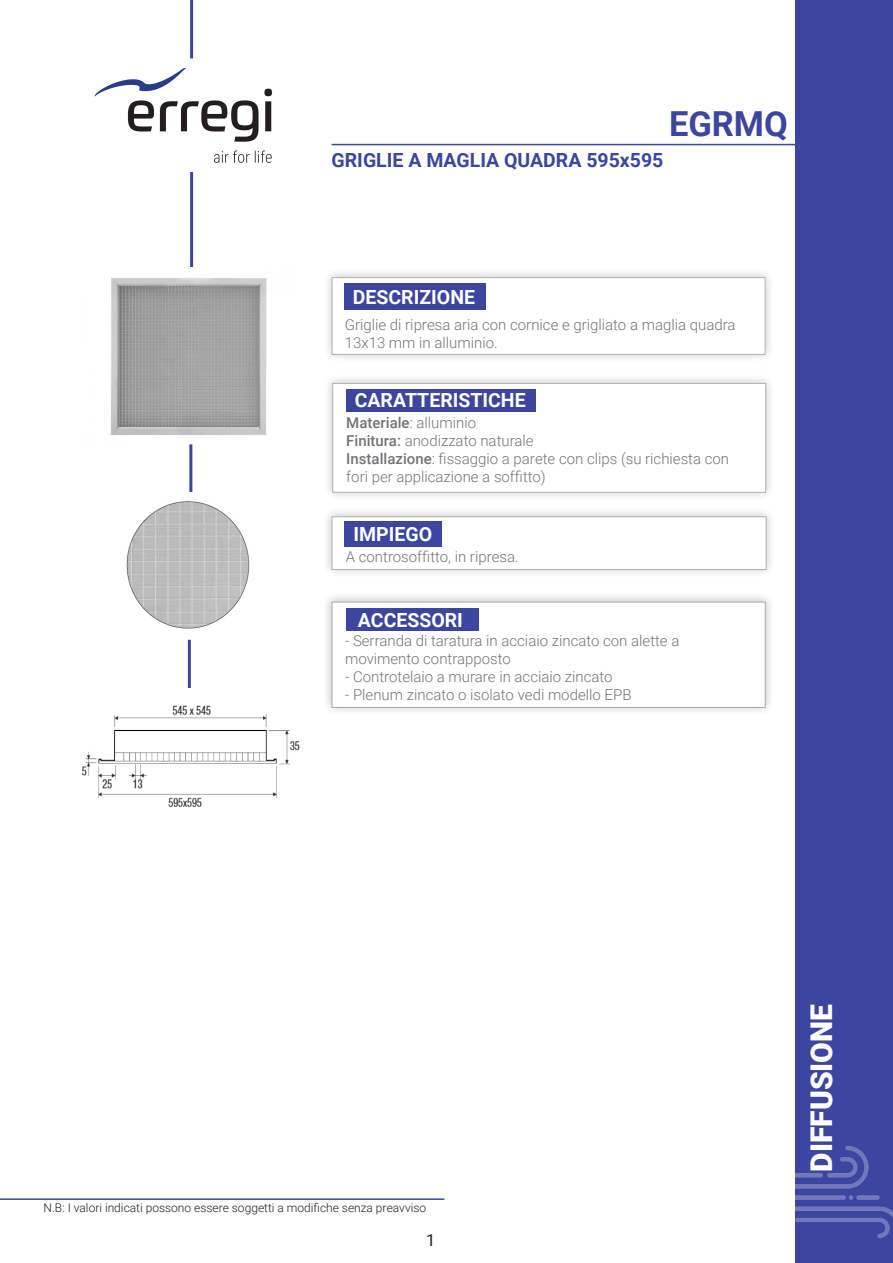
<style>
.page{position:relative;width:893px;height:1263px;background:#fff}
.page>*{position:absolute;margin:0;border:0;box-sizing:border-box;transform-origin:0 0}
.t1{font:700 34.5px "Roboto";color:#3c46a1}
.t2{font:900 30px "Roboto";color:#fff}
.t3{font:700 19.5px "Roboto";color:#fff}
.t4{font:700 19.5px "Roboto";color:#3c46a1}
.t5{font:16.5px "Roboto";color:#231f20}
.t6{font:300 15px/18px "Roboto";color:#727477}
.t7{font:300 12px "Roboto";color:#231f20}
.s1{font-weight:500}
</style>
<div class="page">
<div style="left:795px;top:0;width:98px;height:1263px;background:#3c46a1"></div>
<hr style="left:332px;top:144px;width:483px;height:1px;background:#3c46a1">
<hr style="left:190px;top:0;width:3px;height:58px;background:#3c46a1">
<hr style="left:190px;top:169px;width:3px;height:122px;background:#3c46a1">
<img style="left:795px;top:1146px;width:98px;height:92px">
<div style="left:322px;top:592px;width:452px;height:124px;background:#231f20;opacity:.46"></div>
<div style="left:332px;top:602px;width:434px;height:106px;background:#fff;border:1px solid #727477"></div>
<div style="left:323px;top:373px;width:452px;height:128px;background:#231f20;opacity:.46"></div>
<div style="left:332px;top:383px;width:434px;height:110px;background:#fff"></div>
<div style="left:323px;top:267px;width:452px;height:96px;background:#231f20;opacity:.46"></div>
<div style="left:332px;top:277px;width:433px;height:78px;background:#fff"></div>
<div style="left:345px;top:283px;width:141px;height:27px;background:#3c46a1"></div>
<div style="left:346px;top:389px;width:190px;height:23px;background:#3c46a1"></div>
<div style="left:346px;top:608px;width:133px;height:23px;background:#3c46a1"></div>
<div style="left:322px;top:506px;width:454px;height:72px;background:#231f20;opacity:.46"></div>
<div style="left:332px;top:516px;width:434px;height:54px;background:#fff"></div>
<div style="left:344px;top:522px;width:97px;height:25px;background:#3c46a1"></div>
<img style="left:94px;top:67px;width:179px;height:104px">
<img style="left:110px;top:268px;width:157px;height:167px">
<hr style="left:189px;top:444px;width:3px;height:80px;background:#3c46a1">
<img style="left:126px;top:493px;width:124px;height:136px">
<hr style="left:188px;top:640px;width:3px;height:80px;background:#3c46a1">
<img style="left:81px;top:688px;width:219px;height:119px">
<hr style="left:0;top:1198px;width:444px;height:2px;background:#3c46a1">
<p class="t4" style="left:332px;top:147px;width:333px">GRIGLIE A MAGLIA QUADRA 595x595</p>
<p class="t1" style="left:669px;top:100px;width:120px">EGRMQ</p>
<p class="t3" style="left:353px;top:284px;width:124px">DESCRIZIONE</p>
<p class="t6" style="left:345px;top:315px;width:392px">Griglie di ripresa aria con cornice e grigliato a maglia quadra<br>13x13 mm in alluminio.</p>
<p class="t3" style="left:355px;top:386px;width:172px">CARATTERISTICHE</p>
<p class="t6" style="left:346px;top:413px;width:131px"><span class="s1">Materiale</span>: alluminio</p>
<p class="t6" style="left:346px;top:431px;width:189px"><span class="s1">Finitura:</span> anodizzato naturale</p>
<p class="t6" style="left:346px;top:449px;width:384px"><span class="s1">Installazione</span>: fissaggio a parete con clips (su richiesta con fori per applicazione a soffitto)</p>
<p class="t3" style="left:353px;top:520px;width:80px">IMPIEGO</p>
<p class="t6" style="left:346px;top:547px;width:174px">A controsoffitto, in ripresa.</p>
<p class="t3" style="left:358px;top:606px;width:107px">ACCESSORI</p>
<p class="t6" style="left:345px;top:631px;width:336px">- Serranda di taratura in acciaio zincato con alette a</p>
<p class="t6" style="left:345px;top:649px;width:167px">movimento contrapposto</p>
<p class="t6" style="left:345px;top:667px;width:269px">- Controtelaio a murare in acciaio zincato</p>
<p class="t6" style="left:345px;top:685px;width:288px">- Plenum zincato o isolato vedi modello EPB</p>
<p class="t7" style="left:44px;top:1199px;width:384px">N.B: I valori indicati possono essere soggetti a modifiche senza preavviso</p>
<p class="t5" style="left:426px;top:1228px;width:11px">1</p>
<p class="t2" style="left:801px;top:1171px;width:169px;rotate:-90deg">DIFFUSIONE</p>
</div>
